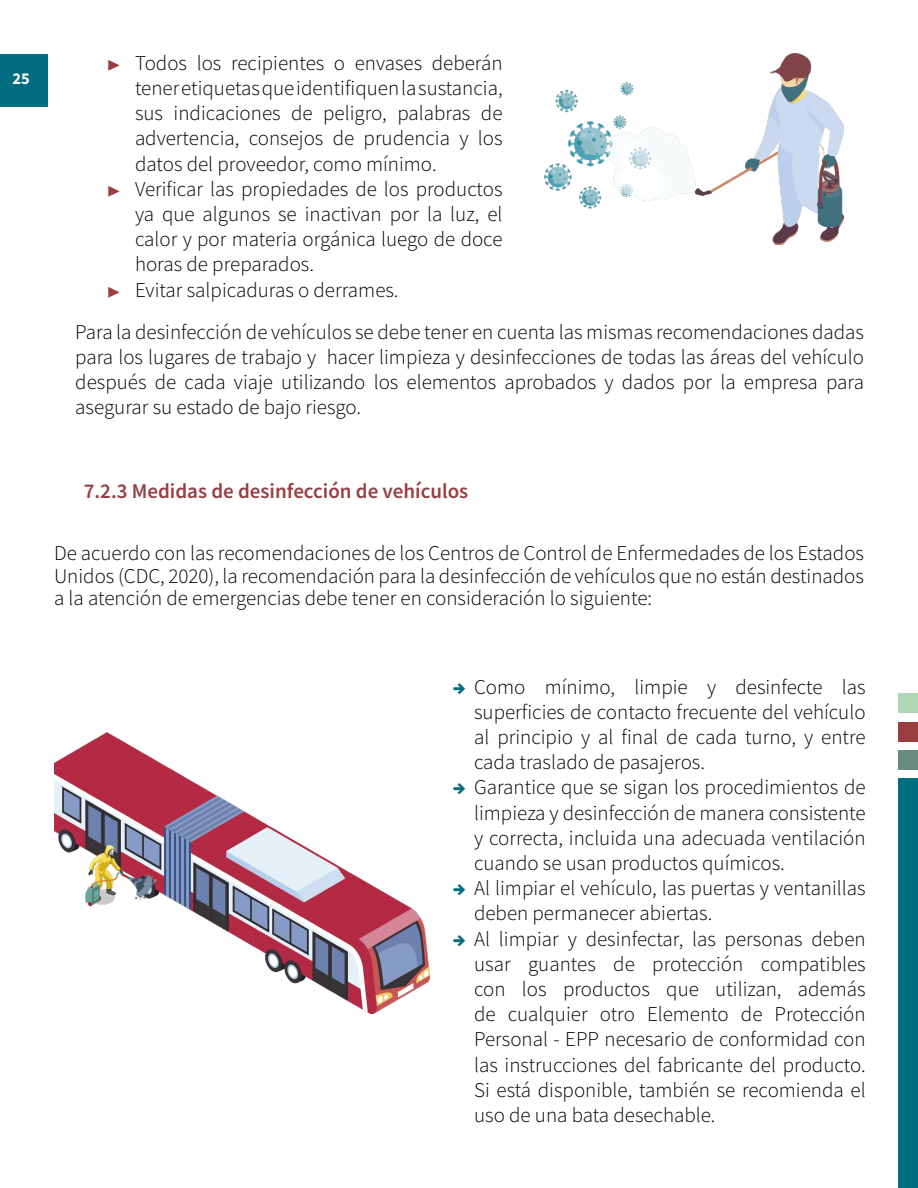
<style>
.page{position:relative;width:918px;height:1188px;background:#fff}
.page>*{position:absolute;margin:0;border:0;box-sizing:border-box;transform-origin:0 0}
.t1{font:300 21px/25.2px "Source Sans Pro";color:#000;text-align:justify}
.t2{font:600 21px "Source Sans Pro";color:#983e41}
.t3{font:700 16.5px "Source Sans Pro";color:#fff}
.s1{font-size:13.5px;color:#983e41}
.s2{font-weight:900;color:#006e80}
</style>
<div class="page">
<div style="left:0;top:54px;width:48px;height:52px;background:#006e80"></div>
<div style="left:899px;top:779px;width:19px;height:409px;background:#006e80"></div>
<div style="left:899px;top:750px;width:19px;height:20px;background:#6a8b82"></div>
<div style="left:899px;top:722px;width:19px;height:19px;background:#983e41"></div>
<div style="left:899px;top:693px;width:19px;height:20px;background:#add6b5"></div>
<img style="left:54px;top:733px;width:376px;height:281px">
<img style="left:545px;top:54px;width:298px;height:190px">
<p class="t3" style="left:12px;top:68px;width:19px">25</p>
<p class="t1" style="left:108px;top:50px;width:396px"><span class="s1">▶</span> Todos los recipientes o envases deberán</p>
<p class="t1" style="left:135px;top:75px;width:369px">tener etiquetas que identifiquen la sustancia,</p>
<p class="t1" style="left:135px;top:101px;width:369px">sus indicaciones de peligro, palabras de</p>
<p class="t1" style="left:135px;top:126px;width:369px">advertencia, consejos de prudencia y los</p>
<p class="t1" style="left:135px;top:151px;width:303px">datos del proveedor, como mínimo.</p>
<p class="t1" style="left:108px;top:176px;width:396px"><span class="s1">▶</span> Verificar las propiedades de los productos</p>
<p class="t1" style="left:135px;top:201px;width:369px">ya que algunos se inactivan por la luz, el</p>
<p class="t1" style="left:135px;top:227px;width:369px">calor y por materia orgánica luego de doce</p>
<p class="t1" style="left:135px;top:252px;width:181px">horas de preparados.</p>
<p class="t1" style="left:108px;top:277px;width:292px"><span class="s1">▶</span> Evitar salpicaduras o derrames.</p>
<p class="t1" style="left:75px;top:319px;width:790px">Para la desinfección de vehículos se debe tener en cuenta las mismas recomendaciones dadas para los lugares de trabajo y hacer limpieza y desinfecciones de todas las áreas del vehículo después de cada viaje utilizando los elementos aprobados y dados por la empresa para asegurar su estado de bajo riesgo.</p>
<p class="t2" style="left:84px;top:477px;width:386px">7.2.3 Medidas de desinfección de vehículos</p>
<p class="t1" style="left:54px;top:542px;width:812px;line-height:22.6px">De acuerdo con las recomendaciones de los Centros de Control de Enfermedades de los Estados Unidos (CDC, 2020), la recomendación para la desinfección de vehículos que no están destinados a la atención de emergencias debe tener en consideración lo siguiente:</p>
<p class="t1" style="left:474px;top:674px;width:393px;text-indent:-21px"><span class="s2">→</span> Como mínimo, limpie y desinfecte las superficies de contacto frecuente del vehículo al principio y al final de cada turno, y entre cada traslado de pasajeros.</p>
<p class="t1" style="left:474px;top:775px;width:393px;text-indent:-21px"><span class="s2">→</span> Garantice que se sigan los procedimientos de limpieza y desinfección de manera consistente y correcta, incluida una adecuada ventilación cuando se usan productos químicos.</p>
<p class="t1" style="left:474px;top:876px;width:393px;text-indent:-21px"><span class="s2">→</span> Al limpiar el vehículo, las puertas y ventanillas deben permanecer abiertas.</p>
<p class="t1" style="left:474px;top:926px;width:393px;text-indent:-21px"><span class="s2">→</span> Al limpiar y desinfectar, las personas deben usar guantes de protección compatibles con los productos que utilizan, además de cualquier otro Elemento de Protección Personal - EPP necesario de conformidad con las instrucciones del fabricante del producto.<br>Si está disponible, también se recomienda el uso de una bata desechable.</p>
</div>
